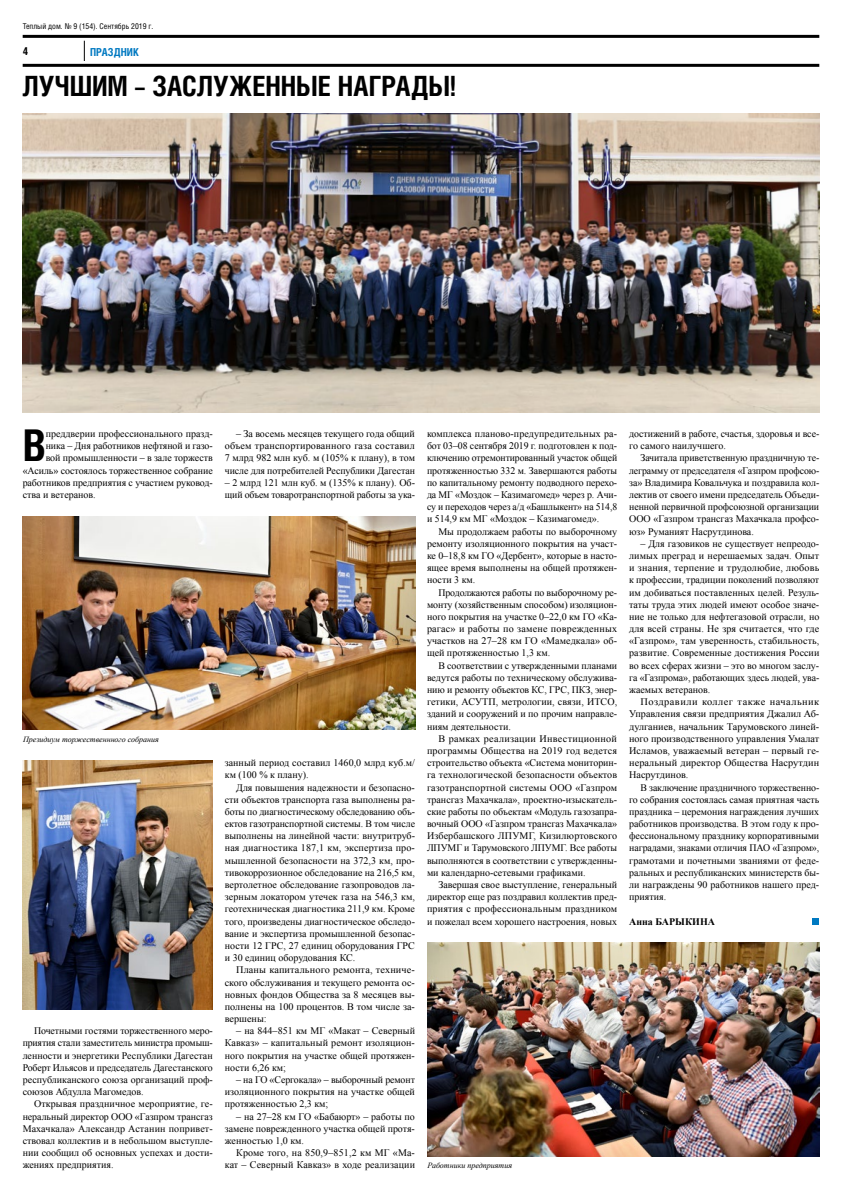
<style>
.page{position:relative;width:842px;height:1191px;background:#fff}
.page>*{position:absolute;margin:0;border:0;box-sizing:border-box;transform-origin:0 0}
.t1{font:700 43.7px "Helios Cond";color:#000}
.t2{font:700 27.9px "Helios Cond";letter-spacing:.005em;color:#000}
.t3{font:700 11px "Helios Cond";letter-spacing:.005em;color:#0079c1}
.t4{font:700 11px "Helios Cond";color:#000}
.t5{font:10px/12.2px "Times New Roman";color:#000;text-align:justify}
.t6{font:10px/12.2px "Times New Roman";color:#000;text-align:justify;scale:1.04 1}
.t7{font:700 10px "Times New Roman";color:#000}
.t8{font:italic 8px "Times New Roman";color:#000}
.t9{font:8px "Helios Cond";color:#000}
</style>
<div class="page">
<svg style="left:84px;top:41px;width:1px;height:20px"></svg>
<hr style="left:23px;top:64px;width:196px;height:3px;background:#000">
<hr style="left:23px;top:35px;width:796px;height:3px;background:#000">
<hr style="left:219px;top:64px;width:600px;height:3px;background:#000">
<img style="left:23px;top:113px;width:796px;height:300px">
<img style="left:427px;top:942px;width:393px;height:214px">
<img style="left:23px;top:516px;width:392px;height:213px">
<img style="left:22px;top:760px;width:191px;height:249px">
<div style="left:812px;top:917px;width:7px;height:7px;background:#0079c1"></div>
<p class="t9" style="left:23px;top:21px;width:132px">Теплый дом. № 9 (154). Сентябрь 2019 г.</p>
<p class="t3" style="left:90px;top:45px;width:49px">Праздник</p>
<p class="t4" style="left:23px;top:45px;width:7px">4</p>
<h2 class="t2" style="left:22px;top:69px;width:435px">Лучшим – заслуженные награды!</h2>
<h1 class="t1" style="left:23px;top:420px;width:25px">В</h1>
<p class="t5" style="left:46px;top:427px;width:169px">преддверии профессионального празд-</p>
<p class="t5" style="left:46px;top:439px;width:169px">ника – Дня работников нефтяной и газо-</p>
<p class="t5" style="left:46px;top:452px;width:169px">вой промышленности – в зале торжеств</p>
<p class="t5" style="left:23px;top:464px;width:192px">«Асиль» состоялось торжественное собрание</p>
<p class="t5" style="left:23px;top:476px;width:192px">работников предприятия с участием руковод-</p>
<p class="t5" style="left:23px;top:488px;width:75px">ства и ветеранов.</p>
<p class="t8" style="left:23px;top:733px;width:137px">Президиум торжественнного собрания</p>
<p class="t5" style="left:23px;top:1024px;width:192px;text-indent:11px">Почетными гостями торжественного меро&shy;приятия стали заместитель министра промыш&shy;ленности и энергетики Республики Дагестан Роберт Ильясов и председатель Дагестанского республиканского союза организаций проф&shy;союзов Абдулла Магомедов.</p>
<p class="t5" style="left:23px;top:1097px;width:192px;text-indent:11px">Открывая праздничное мероприятие, ге&shy;неральный директор ООО «Газпром трансгаз Махачкала» Александр Астанин попривет&shy;ствовал коллектив и в небольшом выступле&shy;нии сообщил об основных успехах и дости&shy;жениях предприятия.</p>
<p class="t5" style="left:225px;top:427px;width:192px;text-indent:11px">– За восемь месяцев текущего года общий объем транспортированного газа составил 7 млрд 982 млн куб. м (105% к плану), в том числе для потребителей Республики Дагестан</p>
<p class="t5" style="left:225px;top:476px;width:192px">– 2 млрд 121 млн куб. м (135% к плану). Об&shy;щий объем товаротранспортной работы за ука-</p>
<p class="t5" style="left:225px;top:756px;width:192px">занный период составил 1460,0 млрд куб.м/ км (100 % к плану).</p>
<p class="t5" style="left:225px;top:781px;width:192px;text-indent:11px">Для повышения надежности и безопасно&shy;сти объектов транспорта газа выполнены ра&shy;боты по диагностическому обследованию объ&shy;ектов газотранспортной системы. В том числе выполнены на линейной части: внутритруб&shy;ная диагностика 187,1 км, экспертиза про&shy;мышленной безопасности на 372,3 км, про&shy;тивокоррозионное обследование на 216,5 км, вертолетное обследование газопроводов ла&shy;зерным локатором утечек газа на 546,3 км, геотехническая диагностика 211,9 км. Кроме того, произведены диагностическое обследо&shy;вание и экспертиза промышленной безопас&shy;ности 12 ГРС, 27 единиц оборудования ГРС и 30 единиц оборудования КС.</p>
<p class="t5" style="left:225px;top:963px;width:192px;text-indent:11px">Планы капитального ремонта, техниче&shy;ского обслуживания и текущего ремонта ос&shy;новных фондов Общества за 8 месяцев вы&shy;полнены на 100 процентов. В том числе за&shy;вершены:</p>
<p class="t5" style="left:225px;top:1024px;width:192px;text-indent:11px">– на 844–851 км МГ «Макат – Северный Кавказ» – капитальный ремонт изоляцион&shy;ного покрытия на участке общей протяжен&shy;ности 6,26 км;</p>
<p class="t5" style="left:225px;top:1073px;width:192px;text-indent:11px">– на ГО «Сергокала» – выборочный ремонт изоляционного покрытия на участке общей протяженностью 2,3 км;</p>
<p class="t5" style="left:225px;top:1110px;width:192px;text-indent:11px">– на 27–28 км ГО «Бабаюрт» – работы по замене поврежденного участка общей протя&shy;женностью 1,0 км.</p>
<p class="t5" style="left:225px;top:1146px;width:192px;text-align:right">Кроме того, на 850,9–851,2 км МГ «Ма&shy;кат – Северный Кавказ» в ходе реализации</p>
<p class="t5" style="left:427px;top:427px;width:192px">комплекса планово-предупредительных ра&shy;бот 03–08 сентября 2019 г. подготовлен к под&shy;ключению отремонтированный участок общей протяженностью 332 м. Завершаются работы по капитальному ремонту подводного перехо&shy;да МГ «Моздок – Казимагомед» через р. Ачи&shy;су и переходов через а/д «Башлыкент» на 514,8 и 514,9 км МГ «Моздок – Казимагомед».</p>
<p class="t5" style="left:427px;top:525px;width:192px;text-indent:11px">Мы продолжаем работы по выборочному ремонту изоляционного покрытия на участ&shy;ке 0–18,8 км ГО «Дербент», которые в насто&shy;ящее время выполнены на общей протяжен&shy;ности 3 км.</p>
<p class="t5" style="left:427px;top:586px;width:192px;text-indent:11px">Продолжаются работы по выборочному ре&shy;монту (хозяйственным способом) изоляцион&shy;ного покрытия на участке 0–22,0 км ГО «Ка&shy;рагас» и работы по замене поврежденных участков на 27–28 км ГО «Мамедкала» об&shy;щей протяженностью 1,3 км.</p>
<p class="t5" style="left:427px;top:659px;width:192px;text-indent:11px">В соответствии с утвержденными планами ведутся работы по техническому обслужива&shy;нию и ремонту объектов КС, ГРС, ПКЗ, энер&shy;гетики, АСУТП, метрологии, связи, ИТСО, зданий и сооружений и по прочим направле&shy;ниям деятельности.</p>
<p class="t5" style="left:427px;top:732px;width:192px;text-indent:11px">В рамках реализации Инвестиционной программы Общества на 2019 год ведется строительство объекта «Система мониторин&shy;га технологической безопасности объектов газотранспортной системы ООО «Газпром трансгаз Махачкала», проектно-изыскатель&shy;ские работы по объектам «Модуль газозапра&shy;вочный ООО «Газпром трансгаз Махачкала» Избербашского ЛПУМГ, Кизилюртовского ЛПУМГ и Тарумовского ЛПУМГ. Все работы выполняются в соответствии с утвержденны&shy;ми календарно-сетевыми графиками.</p>
<p class="t5" style="left:427px;top:878px;width:192px;text-indent:11px">Завершая свое выступление, генеральный директор еще раз поздравил коллектив пред&shy;приятия с профессиональным праздником и пожелал всем хорошего настроения, новых</p>
<p class="t8" style="left:427px;top:1160px;width:86px">Работники предприятия</p>
<p class="t5" style="left:629px;top:427px;width:192px">достижений в работе, счастья, здоровья и все&shy;го самого наилучшего.</p>
<p class="t5" style="left:629px;top:452px;width:192px;text-indent:11px">Зачитала приветственную праздничную те&shy;леграмму от председателя «Газпром профсою&shy;за» Владимира Ковальчука и поздравила кол&shy;лектив от своего имени председатель Объеди&shy;ненной первичной профсоюзной организации ООО «Газпром трансгаз Махачкала профсо&shy;юз» Руманият Насрутдинова.</p>
<p class="t5" style="left:629px;top:537px;width:192px;text-indent:11px">– Для газовиков не существует непреодо&shy;лимых преград и нерешаемых задач. Опыт и знания, терпение и трудолюбие, любовь к профессии, традиции поколений позволяют им добиваться поставленных целей. Резуль&shy;таты труда этих людей имеют особое значе&shy;ние не только для нефтегазовой отрасли, но для всей страны. Не зря считается, что где «Газпром», там уверенность, стабильность, развитие. Современные достижения России во всех сферах жизни – это во многом заслу&shy;га «Газпрома», работающих здесь людей, ува&shy;жаемых ветеранов.</p>
<p class="t6" style="left:629px;top:695px;width:184px;text-indent:11px">Поздравили коллег также начальник Управления связи предприятия Джалил Аб&shy;дулганиев, начальник Тарумовского линей&shy;ного производственного управления Умалат Исламов, уважаемый ветеран – первый ге&shy;неральный директор Общества Насрутдин Насрутдинов.</p>
<p class="t5" style="left:629px;top:781px;width:192px;text-indent:11px">В заключение праздничного торжественно&shy;го собрания состоялась самая приятная часть праздника – церемония награждения лучших работников производства. В этом году к про&shy;фессиональному празднику корпоративными наградами, знаками отличия ПАО «Газпром», грамотами и почетными званиями от феде&shy;ральных и республиканских министерств бы&shy;ли награждены 90 работников нашего пред&shy;приятия.</p>
<p class="t7" style="left:629px;top:914px;width:87px">Анна БАРЫКИНА</p>
</div>
